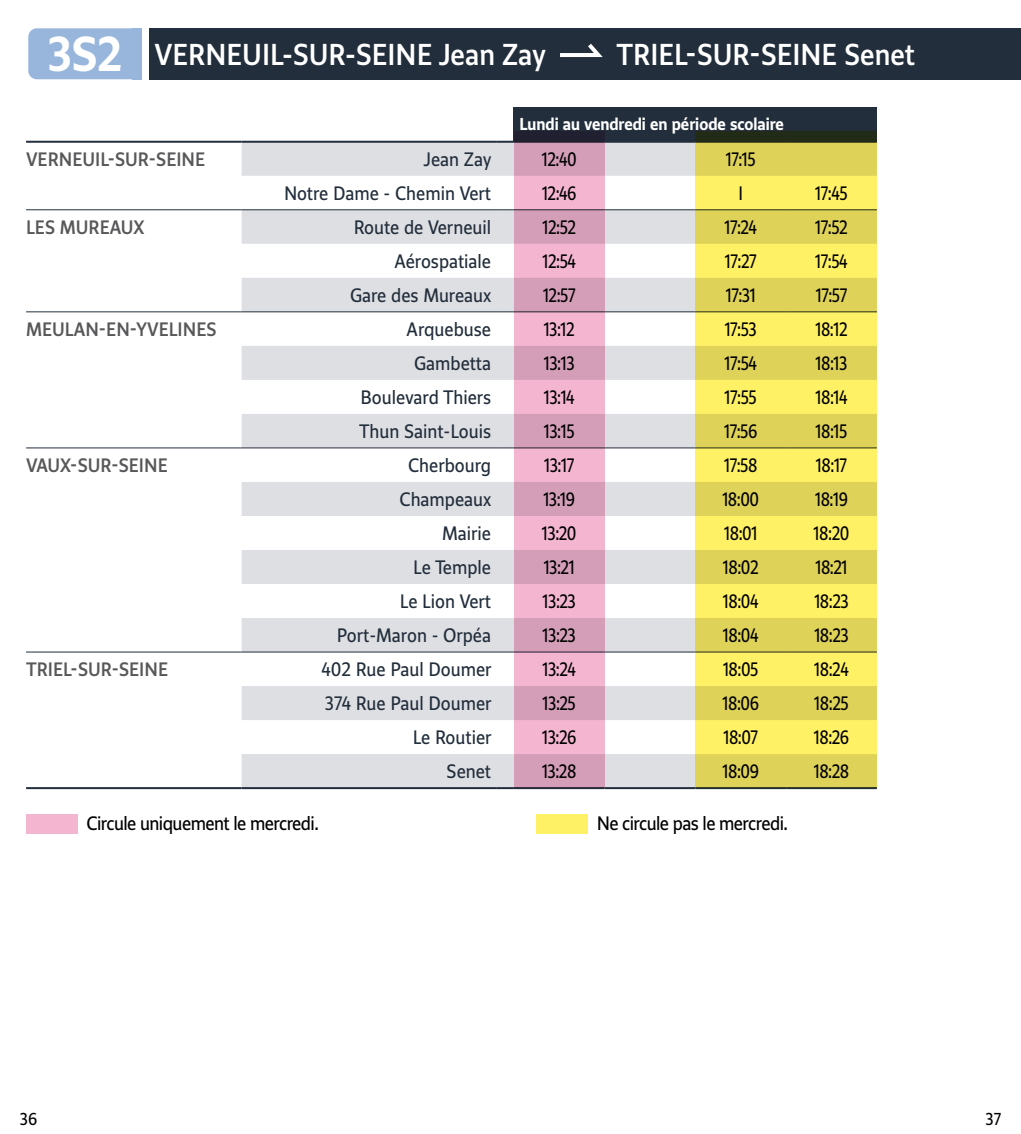
<style>
.page{position:relative;width:1021px;height:1134px;background:#fff}
.page>*{position:absolute;margin:0;border:0;box-sizing:border-box;transform-origin:0 0}
.t1{font:500 28px "IDF Voyageur";color:#fff}
.t2{font:18px "IDF Voyageur";letter-spacing:-.03em;color:#000;scale:.9 1}
.t3{font:18px "IDF Voyageur";color:#222e3b}
.t4{font:500 18px "IDF Voyageur";color:#58585a}
.t5{font:18px "IDF Voyageur";letter-spacing:-.03em;color:#000}
.t6{font:700 16px "IDF Voyageur";color:#fff}
.t7{font:16px "IDF Voyageur";color:#000}
.s1{font-weight:700;font-size:45.4px}
</style>
<div class="page">
<div style="left:149px;top:28px;width:871px;height:51px;background:#222e3b"></div>
<div style="left:28px;top:28px;width:114px;height:51px;background:#98b6dc;border-radius:9px"></div>
<svg style="left:560px;top:44px;width:43px;height:13px"></svg>
<div style="left:133px;top:28px;width:9px;height:51px;background:#98b6dc"></div>
<div style="left:514px;top:108px;width:362px;height:34px;background:#222e3b"></div>
<svg style="left:242px;top:210px;width:453px;height:577px;fill:#dedfe3"></svg>
<hr style="left:26px;top:141px;width:216px;height:2px;background:#222e3b">
<div style="left:242px;top:141px;width:453px;height:35px;background:#dedfe3"></div>
<hr style="left:604px;top:141px;width:91px;height:2px;background:#222e3b">
<hr style="left:26px;top:787px;width:216px;height:2px;background:#222e3b">
<hr style="left:242px;top:787px;width:255px;height:2px;background:#222e3b">
<svg style="left:497px;top:787px;width:17px;height:2px"></svg>
<hr style="left:514px;top:787px;width:90px;height:2px;background:#222e3b">
<hr style="left:604px;top:787px;width:91px;height:2px;background:#222e3b">
<hr style="left:695px;top:787px;width:91px;height:2px;background:#222e3b">
<hr style="left:786px;top:787px;width:90px;height:2px;background:#222e3b">
<hr style="left:26px;top:209px;width:216px;height:1px;background:#222e3b">
<hr style="left:242px;top:209px;width:255px;height:1px;background:#222e3b">
<svg style="left:497px;top:209px;width:17px;height:1px"></svg>
<hr style="left:604px;top:209px;width:91px;height:1px;background:#222e3b">
<hr style="left:26px;top:311px;width:216px;height:1px;background:#222e3b">
<hr style="left:242px;top:311px;width:255px;height:1px;background:#222e3b">
<svg style="left:497px;top:311px;width:17px;height:1px"></svg>
<hr style="left:604px;top:311px;width:91px;height:1px;background:#222e3b">
<hr style="left:26px;top:651px;width:216px;height:1px;background:#222e3b">
<hr style="left:242px;top:651px;width:255px;height:1px;background:#222e3b">
<svg style="left:497px;top:651px;width:17px;height:1px"></svg>
<hr style="left:604px;top:651px;width:91px;height:1px;background:#222e3b">
<hr style="left:26px;top:447px;width:216px;height:1px;background:#222e3b">
<hr style="left:242px;top:447px;width:255px;height:1px;background:#222e3b">
<svg style="left:497px;top:447px;width:17px;height:1px"></svg>
<hr style="left:604px;top:447px;width:91px;height:1px;background:#222e3b">
<svg style="left:514px;top:132px;width:91px;height:656px;background:#dea5c0"></svg>
<div style="left:26px;top:814px;width:51px;height:19px;background:#f4b5d0"></div>
<svg style="left:695px;top:132px;width:181px;height:656px;background:#e8dc5c"></svg>
<div style="left:536px;top:814px;width:51px;height:19px;background:#fff165"></div>
<h1 class="t1" style="left:48px;top:36px;width:499px"><span class="s1">3S2</span> VERNEUIL-SUR-SEINE Jean Zay</h1>
<h1 class="t1" style="left:616px;top:36px;width:300px">TRIEL-SUR-SEINE Senet</h1>
<p class="t6" style="left:519px;top:114px;width:266px">Lundi au vendredi en période scolaire</p>
<p class="t4" style="left:26px;top:148px;width:181px">VERNEUIL-SUR-SEINE</p>
<p class="t3" style="left:423px;top:148px;width:69px">Jean Zay</p>
<p class="t2" style="left:542px;top:148px;width:40px">12:40</p>
<p class="t2" style="left:725px;top:148px;width:35px">17:15</p>
<p class="t3" style="left:284px;top:181px;width:209px">Notre Dame - Chemin Vert</p>
<p class="t2" style="left:542px;top:181px;width:40px">12:46</p>
<p class="t2" style="left:738px;top:181px;width:7px">I</p>
<p class="t2" style="left:815px;top:181px;width:38px">17:45</p>
<p class="t4" style="left:26px;top:215px;width:120px">LES MUREAUX</p>
<p class="t3" style="left:354px;top:215px;width:139px">Route de Verneuil</p>
<p class="t2" style="left:542px;top:215px;width:39px">12:52</p>
<p class="t2" style="left:724px;top:215px;width:38px">17:24</p>
<p class="t2" style="left:815px;top:215px;width:38px">17:52</p>
<p class="t3" style="left:394px;top:249px;width:98px">Aérospatiale</p>
<p class="t2" style="left:542px;top:249px;width:39px">12:54</p>
<p class="t2" style="left:725px;top:249px;width:37px">17:27</p>
<p class="t2" style="left:815px;top:249px;width:38px">17:54</p>
<p class="t3" style="left:350px;top:283px;width:143px">Gare des Mureaux</p>
<p class="t2" style="left:543px;top:283px;width:38px">12:57</p>
<p class="t2" style="left:725px;top:283px;width:35px">17:31</p>
<p class="t2" style="left:815px;top:283px;width:36px">17:57</p>
<p class="t4" style="left:26px;top:317px;width:192px">MEULAN-EN-YVELINES</p>
<p class="t3" style="left:406px;top:317px;width:86px">Arquebuse</p>
<p class="t2" style="left:543px;top:317px;width:36px">13:12</p>
<p class="t2" style="left:724px;top:317px;width:37px">17:53</p>
<p class="t2" style="left:815px;top:317px;width:37px">18:12</p>
<p class="t3" style="left:414px;top:351px;width:79px">Gambetta</p>
<p class="t2" style="left:544px;top:351px;width:36px">13:13</p>
<p class="t2" style="left:724px;top:351px;width:38px">17:54</p>
<p class="t2" style="left:815px;top:351px;width:37px">18:13</p>
<p class="t3" style="left:360px;top:385px;width:132px">Boulevard Thiers</p>
<p class="t2" style="left:543px;top:385px;width:36px">13:14</p>
<p class="t2" style="left:724px;top:385px;width:37px">17:55</p>
<p class="t2" style="left:815px;top:385px;width:37px">18:14</p>
<p class="t3" style="left:359px;top:419px;width:133px">Thun Saint-Louis</p>
<p class="t2" style="left:544px;top:419px;width:36px">13:15</p>
<p class="t2" style="left:724px;top:419px;width:38px">17:56</p>
<p class="t2" style="left:815px;top:419px;width:37px">18:15</p>
<p class="t4" style="left:26px;top:453px;width:143px">VAUX-SUR-SEINE</p>
<p class="t3" style="left:408px;top:454px;width:85px">Cherbourg</p>
<p class="t2" style="left:544px;top:454px;width:35px">13:17</p>
<p class="t2" style="left:724px;top:454px;width:39px">17:58</p>
<p class="t2" style="left:816px;top:454px;width:36px">18:17</p>
<p class="t3" style="left:399px;top:487px;width:93px">Champeaux</p>
<p class="t2" style="left:543px;top:487px;width:37px">13:19</p>
<p class="t2" style="left:722px;top:487px;width:42px">18:00</p>
<p class="t2" style="left:815px;top:487px;width:38px">18:19</p>
<p class="t3" style="left:442px;top:521px;width:51px">Mairie</p>
<p class="t2" style="left:542px;top:521px;width:40px">13:20</p>
<p class="t2" style="left:724px;top:521px;width:38px">18:01</p>
<p class="t2" style="left:813px;top:521px;width:41px">18:20</p>
<p class="t3" style="left:413px;top:555px;width:79px">Le Temple</p>
<p class="t2" style="left:543px;top:555px;width:36px">13:21</p>
<p class="t2" style="left:723px;top:555px;width:41px">18:02</p>
<p class="t2" style="left:815px;top:555px;width:37px">18:21</p>
<p class="t3" style="left:400px;top:589px;width:93px">Le Lion Vert</p>
<p class="t2" style="left:542px;top:589px;width:38px">13:23</p>
<p class="t2" style="left:723px;top:589px;width:41px">18:04</p>
<p class="t2" style="left:814px;top:589px;width:40px">18:23</p>
<p class="t3" style="left:337px;top:623px;width:156px">Port-Maron - Orpéa</p>
<p class="t2" style="left:542px;top:623px;width:38px">13:23</p>
<p class="t2" style="left:723px;top:623px;width:41px">18:04</p>
<p class="t2" style="left:814px;top:623px;width:40px">18:23</p>
<p class="t4" style="left:26px;top:658px;width:143px">TRIEL-SUR-SEINE</p>
<p class="t3" style="left:321px;top:658px;width:172px">402 Rue Paul Doumer</p>
<p class="t2" style="left:542px;top:658px;width:39px">13:24</p>
<p class="t2" style="left:723px;top:658px;width:41px">18:05</p>
<p class="t2" style="left:814px;top:658px;width:40px">18:24</p>
<p class="t3" style="left:325px;top:691px;width:168px">374 Rue Paul Doumer</p>
<p class="t2" style="left:542px;top:691px;width:38px">13:25</p>
<p class="t2" style="left:722px;top:691px;width:42px">18:06</p>
<p class="t2" style="left:814px;top:691px;width:40px">18:25</p>
<p class="t3" style="left:413px;top:725px;width:80px">Le Routier</p>
<p class="t2" style="left:542px;top:725px;width:40px">13:26</p>
<p class="t2" style="left:723px;top:725px;width:40px">18:07</p>
<p class="t2" style="left:813px;top:725px;width:41px">18:26</p>
<p class="t3" style="left:446px;top:759px;width:46px">Senet</p>
<p class="t2" style="left:542px;top:759px;width:40px">13:28</p>
<p class="t2" style="left:722px;top:759px;width:42px">18:09</p>
<p class="t2" style="left:813px;top:759px;width:41px">18:28</p>
<p class="t5" style="left:86px;top:812px;width:234px">Circule uniquement le mercredi.</p>
<p class="t5" style="left:597px;top:812px;width:193px">Ne circule pas le mercredi.</p>
<p class="t7" style="left:20px;top:1109px;width:19px">36</p>
<p class="t7" style="left:985px;top:1109px;width:17px">37</p>
</div>
